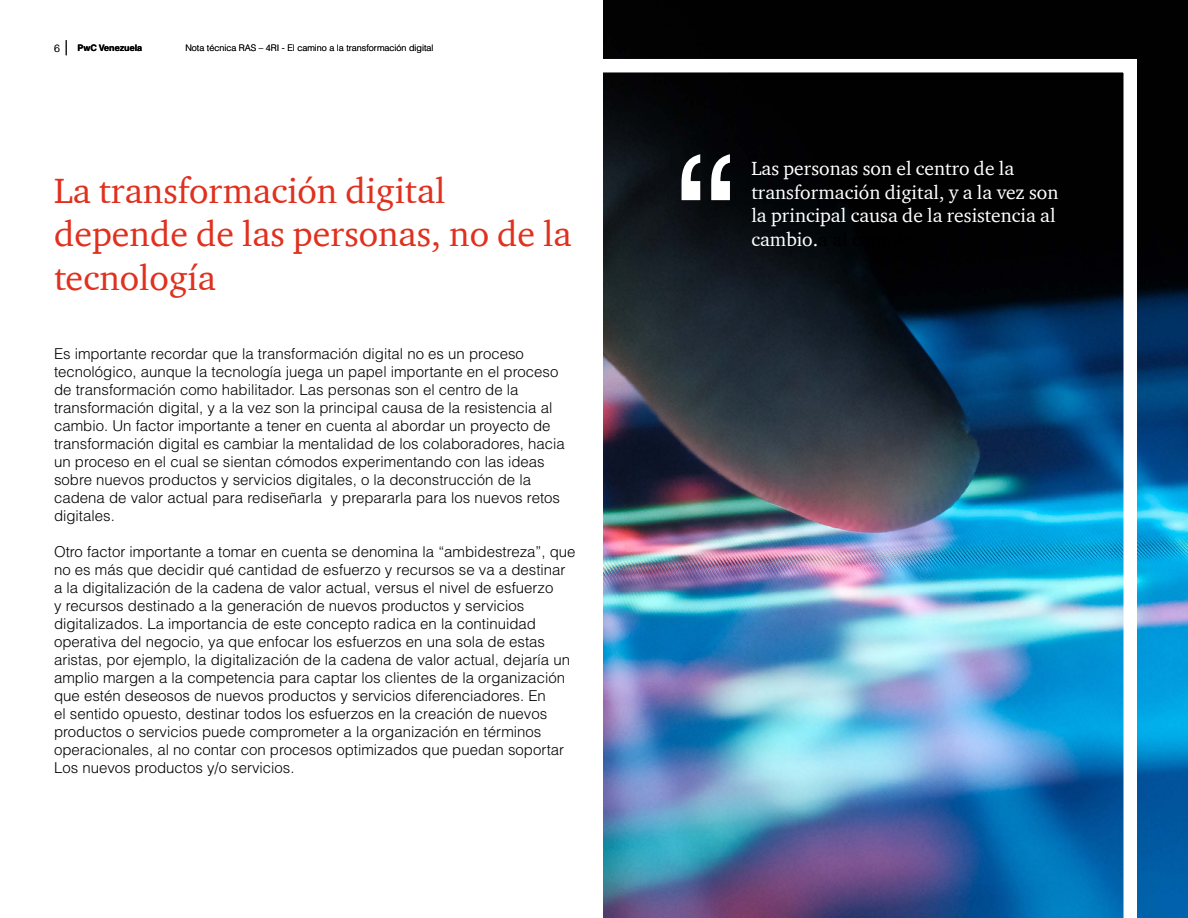
<style>
.page{position:relative;width:1188px;height:918px;background:#fff}
.page>*{position:absolute;margin:0;border:0;box-sizing:border-box;transform-origin:0 0}
.t1{font:36px/43.2px "ITC Charter Com";color:#e0301e}
.Paragraph_Style_1{font:19.5px/23.4px "ITC Charter Com";color:#fff}
.t2{font:300 15px/18px "Helvetica LT Std";color:#000}
.t3{font:300 10.5px "Helvetica LT Std";color:#231f20}
.t4{font:300 9px "Helvetica LT Std";color:#000}
.t5{font:700 9px "Helvetica LT Std";color:#000}
</style>
<div class="page">
<img style="left:603px;top:0;width:585px;height:918px">
<img style="left:603px;top:52px;width:541px;height:866px">
<svg style="left:682px;top:154px;width:48px;height:46px"></svg>
<svg style="left:66px;top:40px;width:1px;height:15px"></svg>
<p class="t3" style="left:54px;top:42px;width:7px">6</p>
<p class="t5" style="left:77px;top:42px;width:66px">PwC Venezuela</p>
<p class="t4" style="left:185px;top:42px;width:250px">Nota técnica RAS – 4RI - El camino a la transformación digital</p>
<p class="t1" style="left:54px;top:169px;width:519px">La transformación digital depende de las personas, no de la tecnología</p>
<p class="t2" style="left:54px;top:345px;width:512px">Es importante recordar que la transformación digital no es un proceso tecnológico, aunque la tecnología juega un papel importante en el proceso de transformación como habilitador. Las personas son el centro de la transformación digital, y a la vez son la principal causa de la resistencia al cambio. Un factor importante a tener en cuenta al abordar un proyecto de transformación digital es cambiar la mentalidad de los colaboradores, hacia un proceso en el cual se sientan cómodos experimentando con las ideas sobre nuevos productos y servicios digitales, o la deconstrucción de la cadena de valor actual para rediseñarla y prepararla para los nuevos retos digitales.</p>
<p class="t2" style="left:54px;top:543px;width:523px">Otro factor importante a tomar en cuenta se denomina la “ambidestreza”, que no es más que decidir qué cantidad de esfuerzo y recursos se va a destinar a la digitalización de la cadena de valor actual, versus el nivel de esfuerzo<br>y recursos destinado a la generación de nuevos productos y servicios digitalizados. La importancia de este concepto radica en la continuidad operativa del negocio, ya que enfocar los esfuerzos en una sola de estas aristas, por ejemplo, la digitalización de la cadena de valor actual, dejaría un amplio margen a la competencia para captar los clientes de la organización que estén deseosos de nuevos productos y servicios diferenciadores. En<br>el sentido opuesto, destinar todos los esfuerzos en la creación de nuevos productos o servicios puede comprometer a la organización en términos operacionales, al no contar con procesos optimizados que puedan soportar Los nuevos productos y/o servicios.</p>
<p class="Paragraph_Style_1" style="left:751px;top:157px;width:309px">Las personas son el centro de la transformación digital, y a la vez son la principal causa de la resistencia al</p>
</div>
